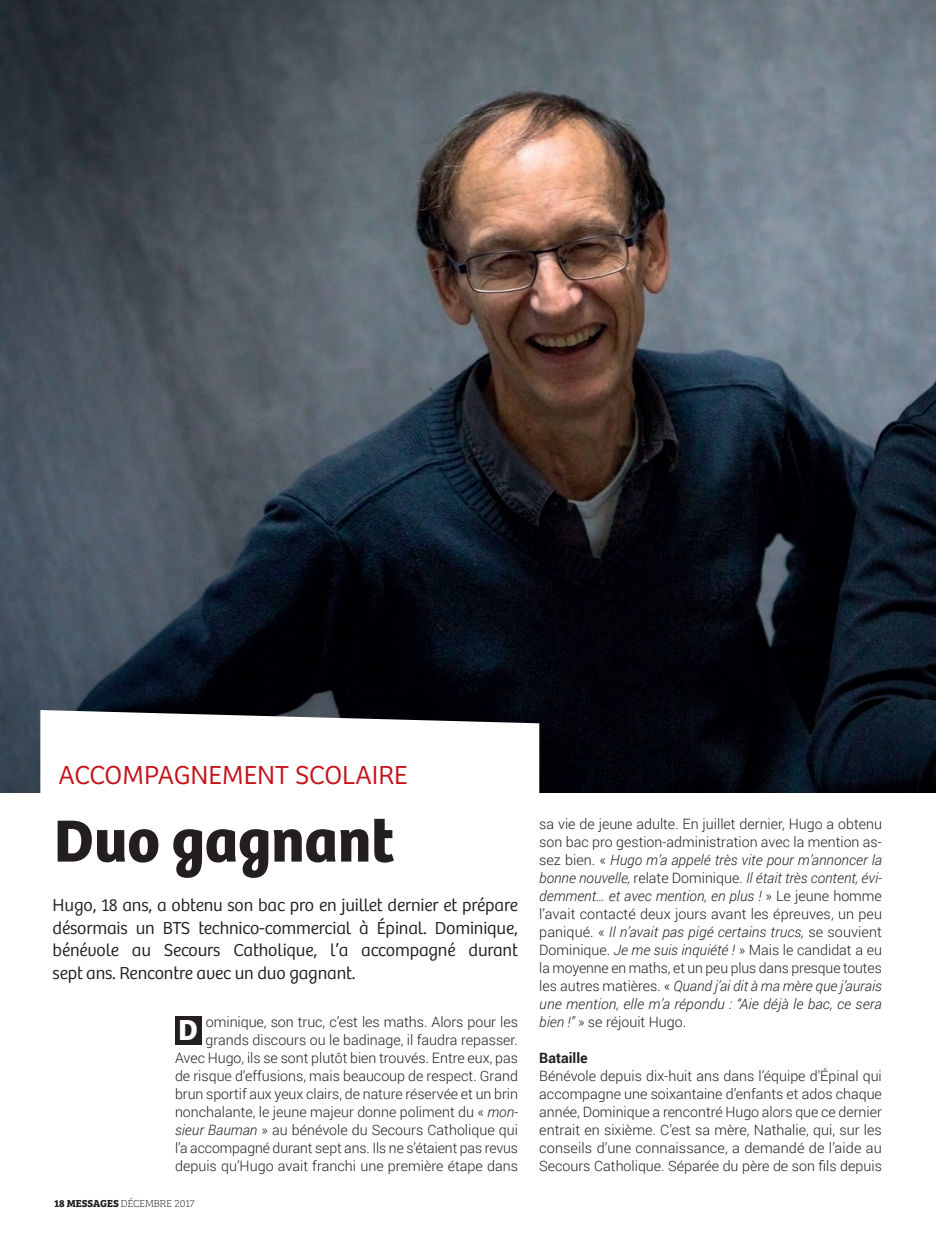
<style>
.page{position:relative;width:936px;height:1234px;background:#fff}
.page>*{position:absolute;margin:0;border:0;box-sizing:border-box;transform-origin:0 0}
.t1{font:700 61.5px "Bree";color:#231f20}
.t2{font:700 30px "Bree";color:#fff}
.t3{font:300 27px "Bree";color:#c4121a}
.t4{font:300 18px/22.5px "Bree";letter-spacing:-.01em;color:#231f20;text-align:justify}
.t5{font:300 14.25px/18px "Roboto";color:#231f20;text-align:justify}
.t6{font:700 14.25px "Roboto";color:#231f20}
.t7{font:10.5px "Bree Serif Th";color:#231f20}
.s1{font-style:italic}
.s2{font-family:"Bree Serif";font-weight:700}
</style>
<div class="page">
<img style="left:0;top:0;width:935px;height:792px">
<svg style="left:40px;top:710px;width:499px;height:83px"></svg>
<div style="left:175px;top:1015px;width:26px;height:29px;background:#231f20"></div>
<h3 class="t3" style="left:58px;top:759px;width:19px">Accompag</h3>
<h3 class="t3" style="left:190px;top:759px;width:202px">nement scolaire</h3>
<h1 class="t1" style="left:54px;top:803px;width:341px">Duo gagnant</h1>
<p class="t4" style="left:53px;top:894px;width:467px">H ugo, 18 ans, a obtenu son bac pro en juillet dernier et prépare désormais un BTS technico-commercial à Épinal. Dominique, bénévole au Secours Catholique, l’a accompagné durant sept ans. Rencontre avec un duo gagnant.</p>
<h2 class="t2" style="left:178px;top:1012px;width:21px">D</h2>
<p class="t5" style="left:175px;top:1011px;width:344px;text-align:right">ominique, son truc, c’est les maths. Alors pour les grands discours ou le badinage, il faudra repasser.<br>Avec Hugo, ils se sont plutôt bien trouvés. Entre eux, pas de risque d’effusions, mais beaucoup de respect. Grand brun sportif aux yeux clairs, de nature réservée et un brin nonchalante, le jeune majeur donne poliment du « <span class="s1">mon&shy;sieur Bauman</span> » au bénévole du Secours Catholique qui l’a accompagné durant sept ans. Ils ne s’étaient pas revus depuis qu’Hugo avait franchi une première étape dans</p>
<p class="t7" style="left:54px;top:1195px;width:142px"><span class="s2">18 MESSAGES</span> DÉCEMBRE 2017</p>
<p class="t5" style="left:539px;top:813px;width:344px">sa vie de jeune adulte. En juillet dernier, Hugo a obtenu son bac pro gestion-administration avec la mention as&shy;sez bien. « <span class="s1">Hugo m’a appelé très vite pour m’annoncer la bonne nouvelle,</span> relate Dominique. <span class="s1">Il était très content, évi&shy;demment… et avec mention, en plus !</span> » Le jeune homme l’avait contacté deux jours avant les épreuves, un peu paniqué. « <span class="s1">Il n’avait pas pigé certains trucs,</span> se souvient Dominique. <span class="s1">Je me suis inquiété !</span> » Mais le candidat a eu la moyenne en maths, et un peu plus dans presque toutes les autres matières. « <span class="s1">Quand j’ai dit à ma mère que j’aurais une mention, elle m’a répondu : “Aie déjà le bac, ce sera bien !”</span> » se réjouit Hugo.</p>
<p class="t6" style="left:539px;top:1047px;width:50px">Bataille</p>
<p class="t5" style="left:539px;top:1065px;width:344px">Bénévole depuis dix-huit ans dans l’équipe d’Épinal qui accompagne une soixantaine d’enfants et ados chaque année, Dominique a rencontré Hugo alors que ce dernier entrait en sixième. C’est sa mère, Nathalie, qui, sur les conseils d’une connaissance, a demandé de l’aide au Secours Catholique. Séparée du père de son fils depuis</p>
</div>
